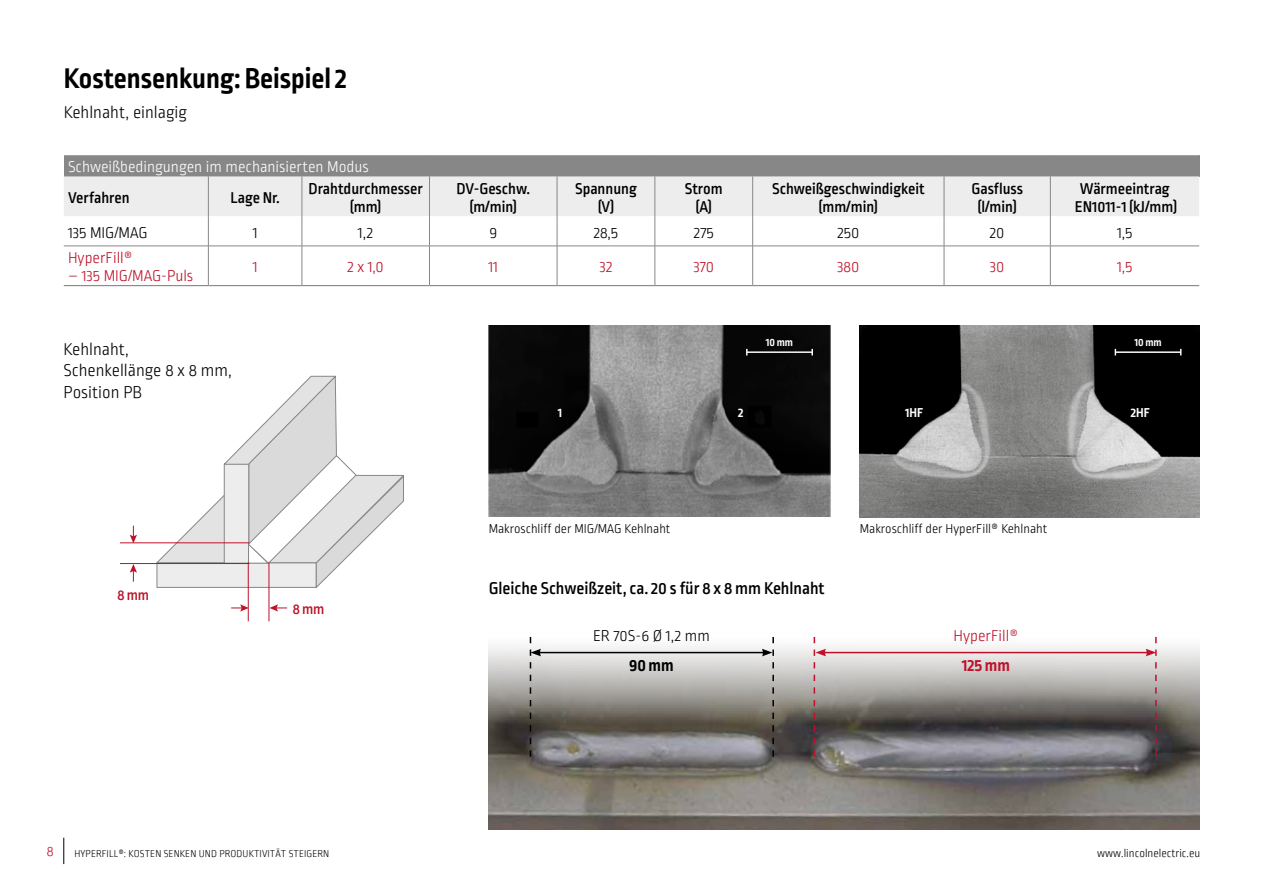
<style>
.page{position:relative;width:1263px;height:893px;background:#fff}
.page>*{position:absolute;margin:0;border:0;box-sizing:border-box;transform-origin:0 0}
.t1{font:700 30px "Ropa Sans Pro";color:#000}
.t2{font:300 18px/21.6px "Ropa Sans Pro";color:#000}
.t3{font:500 18px "Ropa Sans Pro";color:#000}
.t4{font:700 18px "Ropa Sans Pro";color:#bd122a}
.t5{font:700 18px "Ropa Sans Pro";color:#000}
.t6{font:500 16.5px/18px "Ropa Sans Pro";color:#000;text-align:center}
.t7{font:300 16.5px "Ropa Sans Pro";color:#bd122a}
.t8{font:300 16.5px "Ropa Sans Pro";color:#000}
.t9{font:300 16.5px "Ropa Sans Pro";color:#fff}
.t10{font:500 15.6px "Ropa Sans Pro";color:#bd122a}
.t11{font:300 15px "Ropa Sans PTT";color:#bd122a}
.t12{font:700 13.65px "Ropa Sans Pro";color:#fff}
.t13{font:300 13.5px "Ropa Sans Pro";color:#000}
.t14{font:300 12px "Ropa Sans PTT";color:#000}
.t15{font:700 11.7px "Ropa Sans Pro";color:#fff}
.t16{font:300 10.5px "Ropa Sans PTT";letter-spacing:.01em;color:#000}
</style>
<div class="page">
<div style="left:64px;top:155px;width:1135px;height:21px;background:#878787"></div>
<div style="left:64px;top:176px;width:1135px;height:40px;background:#ededed"></div>
<hr style="left:208px;top:176px;width:1px;height:40px;background:#878787">
<hr style="left:302px;top:176px;width:1px;height:40px;background:#878787">
<hr style="left:429px;top:176px;width:1px;height:40px;background:#878787">
<hr style="left:557px;top:176px;width:1px;height:40px;background:#878787">
<hr style="left:655px;top:176px;width:1px;height:40px;background:#878787">
<hr style="left:752px;top:176px;width:1px;height:40px;background:#878787">
<hr style="left:944px;top:176px;width:1px;height:40px;background:#878787">
<hr style="left:1050px;top:176px;width:1px;height:40px;background:#878787">
<hr style="left:208px;top:216px;width:1px;height:30px;background:#878787">
<hr style="left:302px;top:216px;width:1px;height:30px;background:#878787">
<hr style="left:429px;top:216px;width:1px;height:30px;background:#878787">
<hr style="left:557px;top:216px;width:1px;height:30px;background:#878787">
<hr style="left:655px;top:216px;width:1px;height:30px;background:#878787">
<hr style="left:752px;top:216px;width:1px;height:30px;background:#878787">
<hr style="left:944px;top:216px;width:1px;height:30px;background:#878787">
<hr style="left:1050px;top:216px;width:1px;height:30px;background:#878787">
<hr style="left:64px;top:246px;width:144px;height:1px;background:#878787">
<hr style="left:208px;top:246px;width:94px;height:1px;background:#878787">
<hr style="left:208px;top:246px;width:1px;height:39px;background:#878787">
<hr style="left:302px;top:246px;width:127px;height:1px;background:#878787">
<hr style="left:302px;top:246px;width:1px;height:39px;background:#878787">
<hr style="left:429px;top:246px;width:128px;height:1px;background:#878787">
<hr style="left:429px;top:246px;width:1px;height:39px;background:#878787">
<hr style="left:557px;top:246px;width:98px;height:1px;background:#878787">
<hr style="left:557px;top:246px;width:1px;height:39px;background:#878787">
<hr style="left:655px;top:246px;width:98px;height:1px;background:#878787">
<hr style="left:655px;top:246px;width:1px;height:39px;background:#878787">
<hr style="left:753px;top:246px;width:191px;height:1px;background:#878787">
<hr style="left:752px;top:246px;width:1px;height:39px;background:#878787">
<hr style="left:944px;top:246px;width:106px;height:1px;background:#878787">
<hr style="left:944px;top:246px;width:1px;height:39px;background:#878787">
<hr style="left:1050px;top:246px;width:149px;height:1px;background:#878787">
<hr style="left:1050px;top:246px;width:1px;height:39px;background:#878787">
<hr style="left:64px;top:285px;width:144px;height:1px;background:#878787">
<hr style="left:208px;top:285px;width:94px;height:1px;background:#878787">
<hr style="left:302px;top:285px;width:127px;height:1px;background:#878787">
<hr style="left:429px;top:285px;width:128px;height:1px;background:#878787">
<hr style="left:557px;top:285px;width:98px;height:1px;background:#878787">
<hr style="left:655px;top:285px;width:98px;height:1px;background:#878787">
<hr style="left:753px;top:285px;width:191px;height:1px;background:#878787">
<hr style="left:944px;top:285px;width:106px;height:1px;background:#878787">
<hr style="left:1050px;top:285px;width:149px;height:1px;background:#878787">
<svg style="left:155px;top:375px;width:249px;height:215px"></svg>
<hr style="left:248px;top:562px;width:1px;height:59px;background:#bd122a">
<hr style="left:120px;top:542px;width:129px;height:1px;background:#bd122a">
<hr style="left:268px;top:562px;width:1px;height:59px;background:#bd122a">
<hr style="left:120px;top:563px;width:129px;height:1px;background:#bd122a">
<svg style="left:231px;top:604px;width:18px;height:8px"></svg>
<svg style="left:130px;top:526px;width:7px;height:17px"></svg>
<svg style="left:269px;top:604px;width:18px;height:8px"></svg>
<svg style="left:130px;top:564px;width:7px;height:18px"></svg>
<img style="left:489px;top:637px;width:710px;height:192px">
<img style="left:489px;top:325px;width:341px;height:191px">
<hr style="left:747px;top:351px;width:65px;height:2px;background:#fff">
<svg style="left:811px;top:349px;width:2px;height:6px"></svg>
<img style="left:860px;top:325px;width:339px;height:192px">
<hr style="left:1115px;top:351px;width:66px;height:2px;background:#fff">
<hr style="left:539px;top:652px;width:225px;height:1px;background:#000">
<svg style="left:530px;top:637px;width:11px;height:120px"></svg>
<svg style="left:762px;top:637px;width:12px;height:120px"></svg>
<hr style="left:824px;top:652px;width:324px;height:1px;background:#bd122a">
<svg style="left:814px;top:637px;width:12px;height:120px"></svg>
<svg style="left:1146px;top:637px;width:11px;height:120px"></svg>
<svg style="left:64px;top:838px;width:1px;height:26px"></svg>
<h1 class="t1" style="left:64px;top:61px;width:285px">Kostensenkung: Beispiel 2</h1>
<p class="t2" style="left:64px;top:102px;width:125px">Kehlnaht, einlagig</p>
<p class="t9" style="left:68px;top:158px;width:302px">Schweißbedingungen im mechanisierten Modus</p>
<p class="t6" style="left:68px;top:189px;width:63px">Verfahren</p>
<p class="t6" style="left:230px;top:189px;width:51px">Lage Nr.</p>
<p class="t6" style="left:309px;top:180px;width:116px">Drahtdurchmesser (mm)</p>
<p class="t6" style="left:457px;top:180px;width:75px">DV-Geschw. (m/min)</p>
<p class="t6" style="left:575px;top:180px;width:63px">Spannung (V)</p>
<p class="t6" style="left:685px;top:180px;width:40px">Strom (A)</p>
<p class="t6" style="left:772px;top:180px;width:154px">Schweißgeschwindigkeit (mm/min)</p>
<p class="t6" style="left:971px;top:180px;width:53px">Gasfluss (l/min)</p>
<p class="t6" style="left:1075px;top:180px;width:104px;text-align:left">Wärmeeintrag<br>EN1011-1 (kJ/mm)</p>
<p class="t8" style="left:68px;top:224px;width:81px">135 MIG/MAG</p>
<p class="t8" style="left:253px;top:224px;width:6px">1</p>
<p class="t8" style="left:358px;top:224px;width:17px">1,2</p>
<p class="t8" style="left:489px;top:224px;width:9px">9</p>
<p class="t8" style="left:594px;top:224px;width:26px">28,5</p>
<p class="t8" style="left:694px;top:224px;width:22px">275</p>
<p class="t8" style="left:837px;top:224px;width:24px">250</p>
<p class="t8" style="left:990px;top:224px;width:16px">20</p>
<p class="t8" style="left:1117px;top:224px;width:17px">1,5</p>
<p class="t7" style="left:68px;top:249px;width:66px">HyperFill®</p>
<p class="t7" style="left:68px;top:267px;width:127px">– 135 MIG/MAG-Puls</p>
<p class="t7" style="left:253px;top:258px;width:6px">1</p>
<p class="t7" style="left:347px;top:258px;width:38px">2 x 1,0</p>
<p class="t7" style="left:488px;top:258px;width:11px">11</p>
<p class="t7" style="left:599px;top:258px;width:15px">32</p>
<p class="t7" style="left:693px;top:258px;width:22px">370</p>
<p class="t7" style="left:837px;top:258px;width:24px">380</p>
<p class="t7" style="left:990px;top:258px;width:16px">30</p>
<p class="t7" style="left:1117px;top:258px;width:17px">1,5</p>
<p class="t2" style="left:64px;top:339px;width:170px">Kehlnaht,<br>Schenkellänge 8 x 8 mm,<br>Position PB</p>
<p class="t15" style="left:766px;top:335px;width:29px">10 mm</p>
<p class="t12" style="left:558px;top:405px;width:6px">1</p>
<p class="t12" style="left:738px;top:405px;width:7px">2</p>
<p class="t15" style="left:1134px;top:335px;width:29px">10 mm</p>
<p class="t12" style="left:905px;top:405px;width:20px">1HF</p>
<p class="t12" style="left:1131px;top:405px;width:21px">2HF</p>
<p class="t13" style="left:489px;top:521px;width:183px">Makroschliff der MIG/MAG Kehlnaht</p>
<p class="t10" style="left:118px;top:587px;width:33px">8 mm</p>
<p class="t3" style="left:489px;top:579px;width:337px">Gleiche Schweißzeit, ca. 20 s für 8 x 8 mm Kehlnaht</p>
<p class="t8" style="left:593px;top:627px;width:118px">ER 70S-6 Ø 1,2 mm</p>
<p class="t5" style="left:629px;top:655px;width:46px">90 mm</p>
<p class="t10" style="left:293px;top:600px;width:33px">8 mm</p>
<p class="t13" style="left:860px;top:521px;width:189px">Makroschliff der HyperFill® Kehlnaht</p>
<p class="t7" style="left:953px;top:627px;width:66px">HyperFill®</p>
<p class="t4" style="left:962px;top:655px;width:50px">125 mm</p>
<p class="t11" style="left:47px;top:843px;width:8px">8</p>
<p class="t16" style="left:74px;top:848px;width:256px">HYPERFILL®: KOSTEN SENKEN UND PRODUKTIVITÄT STEIGERN</p>
<p class="t14" style="left:1097px;top:847px;width:104px">www.lincolnelectric.eu</p>
</div>
